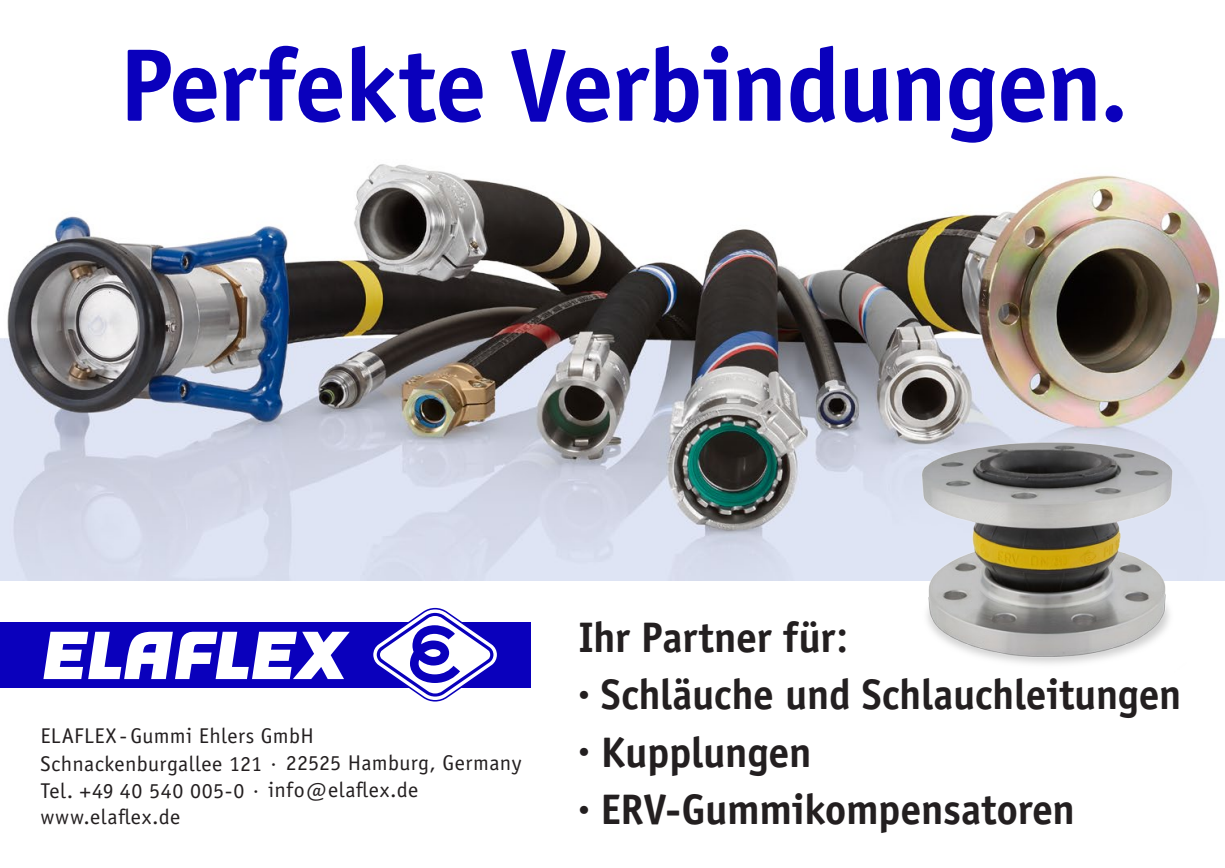
<style>
.page{position:relative;width:1225px;height:868px;background:#fff}
.page>*{position:absolute;margin:0;border:0;box-sizing:border-box;transform-origin:0 0}
.t1{font:700 103.5px "Officina Sans";letter-spacing:-.015em;color:#0a00bc}
.t2{font:700 42.75px "Officina Sans";letter-spacing:-.01em;color:#231f20}
.t3{font:21.38px "Officina Sans";letter-spacing:.015em;color:#231f20}
.t4{font:21.38px "Officina Sans";letter-spacing:.04em;color:#231f20}
.s1{font-size:90px}
.s2{font-weight:400;font-size:47.25px}
</style>
<div class="page">
<img style="left:0;top:164px;width:1225px;height:416px">
<img style="left:907px;top:415px;width:304px;height:249px">
<div style="left:0;top:621px;width:531px;height:66px;background:#0a00bc"></div>
<svg style="left:372px;top:608px;width:126px;height:93px"></svg>
<svg style="left:43px;top:631px;width:307px;height:48px"></svg>
<p class="t1" style="left:120px;top:21px;width:1009px">Perfekte Verbindungen<span class="s1">.</span></p>
<p class="t3" style="left:40px;top:723px;width:275px">ELAFLEX - Gummi Ehlers GmbH</p>
<p class="t3" style="left:40px;top:750px;width:482px">Schnackenburgallee 121 · 22525 Hamburg, Germany</p>
<p class="t3" style="left:40px;top:778px;width:379px">Tel. +49 40 540 005-0 · info@elaflex.de</p>
<p class="t4" style="left:40px;top:804px;width:142px">www.elaflex.de</p>
<p class="t2" style="left:578px;top:610px;width:272px">Ihr Partner für<span class="s2">:</span></p>
<p class="t2" style="left:578px;top:668px;width:604px"><sup>•</sup> Schläuche und Schlauchleitungen</p>
<p class="t2" style="left:578px;top:725px;width:235px"><sup>•</sup> Kupplungen</p>
<p class="t2" style="left:578px;top:783px;width:498px"><sup>•</sup> ERV-Gummikompensatoren</p>
</div>
